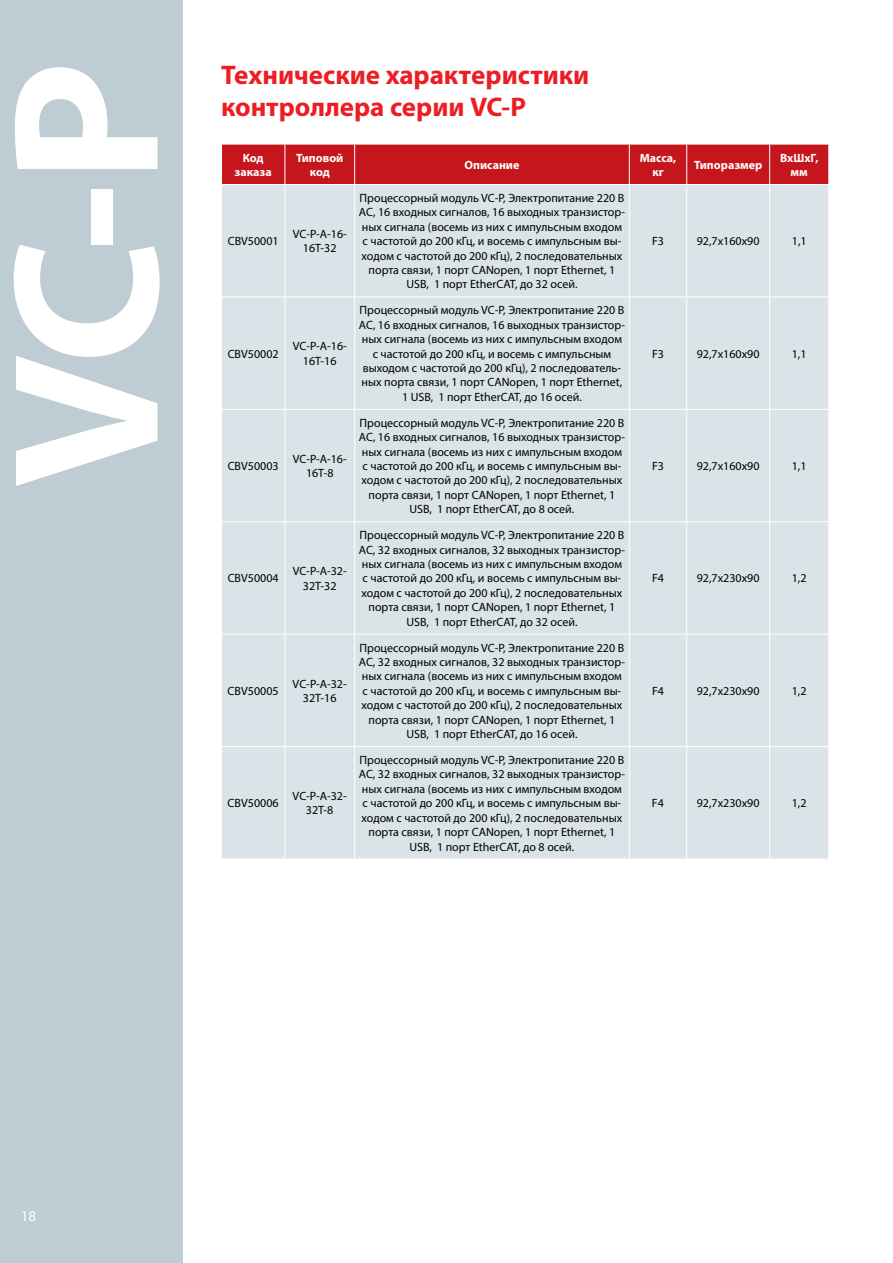
<style>
.page{position:relative;width:893px;height:1263px;background:#fff}
.page>*{position:absolute;margin:0;border:0;box-sizing:border-box;transform-origin:0 0}
.t1{font:700 210px "Myriad Pro";color:#fff}
.t2{font:700 27px/32.4px "Myriad Pro";color:#ed1d24}
.t3{font:15px "Myriad Pro";color:#fff}
.t4{font:12px/14.4px "Myriad Pro";color:#000;text-align:center}
.t5{font:700 12px/14.4px "Myriad Pro";color:#fff;text-align:center}
</style>
<div class="page">
<div style="left:0;top:0;width:183px;height:1263px;background:#beccd3"></div>
<div style="left:222px;top:145px;width:606px;height:39px;background:#c4161c"></div>
<div style="left:222px;top:185px;width:606px;height:674px;background:#dae3e8"></div>
<hr style="left:769px;top:185px;width:1px;height:112px;background:#fff">
<hr style="left:769px;top:297px;width:1px;height:112px;background:#fff">
<hr style="left:769px;top:410px;width:1px;height:111px;background:#fff">
<hr style="left:769px;top:522px;width:1px;height:112px;background:#fff">
<hr style="left:769px;top:634px;width:1px;height:112px;background:#fff">
<hr style="left:769px;top:747px;width:1px;height:112px;background:#fff">
<hr style="left:285px;top:144px;width:1px;height:40px;background:#fff">
<hr style="left:354px;top:144px;width:1px;height:40px;background:#fff">
<hr style="left:629px;top:144px;width:1px;height:40px;background:#fff">
<hr style="left:686px;top:144px;width:1px;height:40px;background:#fff">
<hr style="left:769px;top:144px;width:1px;height:40px;background:#fff">
<hr style="left:285px;top:185px;width:1px;height:112px;background:#fff">
<hr style="left:354px;top:185px;width:1px;height:112px;background:#fff">
<hr style="left:629px;top:185px;width:1px;height:112px;background:#fff">
<hr style="left:686px;top:185px;width:1px;height:112px;background:#fff">
<hr style="left:222px;top:297px;width:63px;height:1px;background:#fff">
<hr style="left:285px;top:297px;width:70px;height:1px;background:#fff">
<hr style="left:285px;top:297px;width:1px;height:112px;background:#fff">
<hr style="left:355px;top:297px;width:274px;height:1px;background:#fff">
<hr style="left:354px;top:297px;width:1px;height:112px;background:#fff">
<hr style="left:629px;top:297px;width:58px;height:1px;background:#fff">
<hr style="left:629px;top:297px;width:1px;height:112px;background:#fff">
<hr style="left:687px;top:297px;width:83px;height:1px;background:#fff">
<hr style="left:686px;top:297px;width:1px;height:112px;background:#fff">
<hr style="left:770px;top:297px;width:59px;height:1px;background:#fff">
<hr style="left:222px;top:409px;width:63px;height:1px;background:#fff">
<hr style="left:285px;top:409px;width:70px;height:1px;background:#fff">
<hr style="left:285px;top:410px;width:1px;height:111px;background:#fff">
<hr style="left:355px;top:409px;width:274px;height:1px;background:#fff">
<hr style="left:354px;top:410px;width:1px;height:111px;background:#fff">
<hr style="left:629px;top:409px;width:58px;height:1px;background:#fff">
<hr style="left:629px;top:410px;width:1px;height:111px;background:#fff">
<hr style="left:687px;top:409px;width:83px;height:1px;background:#fff">
<hr style="left:686px;top:410px;width:1px;height:111px;background:#fff">
<hr style="left:770px;top:409px;width:59px;height:1px;background:#fff">
<hr style="left:222px;top:521px;width:63px;height:1px;background:#fff">
<hr style="left:285px;top:521px;width:70px;height:1px;background:#fff">
<hr style="left:285px;top:522px;width:1px;height:112px;background:#fff">
<hr style="left:355px;top:521px;width:274px;height:1px;background:#fff">
<hr style="left:354px;top:522px;width:1px;height:112px;background:#fff">
<hr style="left:629px;top:521px;width:58px;height:1px;background:#fff">
<hr style="left:629px;top:522px;width:1px;height:112px;background:#fff">
<hr style="left:687px;top:521px;width:83px;height:1px;background:#fff">
<hr style="left:686px;top:522px;width:1px;height:112px;background:#fff">
<hr style="left:770px;top:521px;width:59px;height:1px;background:#fff">
<hr style="left:222px;top:634px;width:63px;height:1px;background:#fff">
<hr style="left:285px;top:634px;width:70px;height:1px;background:#fff">
<hr style="left:285px;top:634px;width:1px;height:112px;background:#fff">
<hr style="left:355px;top:634px;width:274px;height:1px;background:#fff">
<hr style="left:354px;top:634px;width:1px;height:112px;background:#fff">
<hr style="left:629px;top:634px;width:58px;height:1px;background:#fff">
<hr style="left:629px;top:634px;width:1px;height:112px;background:#fff">
<hr style="left:687px;top:634px;width:83px;height:1px;background:#fff">
<hr style="left:686px;top:634px;width:1px;height:112px;background:#fff">
<hr style="left:770px;top:634px;width:59px;height:1px;background:#fff">
<hr style="left:222px;top:746px;width:63px;height:1px;background:#fff">
<hr style="left:285px;top:746px;width:70px;height:1px;background:#fff">
<hr style="left:285px;top:747px;width:1px;height:112px;background:#fff">
<hr style="left:355px;top:746px;width:274px;height:1px;background:#fff">
<hr style="left:354px;top:747px;width:1px;height:112px;background:#fff">
<hr style="left:629px;top:746px;width:58px;height:1px;background:#fff">
<hr style="left:629px;top:747px;width:1px;height:112px;background:#fff">
<hr style="left:687px;top:746px;width:83px;height:1px;background:#fff">
<hr style="left:686px;top:747px;width:1px;height:112px;background:#fff">
<hr style="left:770px;top:746px;width:59px;height:1px;background:#fff">
<h1 class="t1" style="left:-50px;top:488px;width:429px;rotate:-90deg">VC-P</h1>
<h2 class="t2" style="left:221px;top:58px;width:370px">Технические характеристики контроллера серии VC-P</h2>
<p class="t5" style="left:235px;top:150px;width:39px">Код заказа</p>
<p class="t5" style="left:296px;top:150px;width:49px">Типовой код</p>
<p class="t5" style="left:464px;top:157px;width:56px">Описание</p>
<p class="t5" style="left:640px;top:150px;width:38px">Масса, кг</p>
<p class="t5" style="left:694px;top:157px;width:70px">Типоразмер</p>
<p class="t5" style="left:780px;top:150px;width:40px">ВхШхГ, мм</p>
<p class="t4" style="left:359px;top:191px;width:268px">Процессорный модуль VC-P, Электропитание 220 В AC, 16 входных сигналов, 16 выходных транзистор&shy;ных сигнала (восемь из них c импульсным входом с частотой до 200 кГц, и восемь с импульсным вы&shy;ходом с частотой до 200 кГц), 2 последовательных порта связи, 1 порт CANopen, 1 порт Ethernet, 1<br>USB, 1 порт EtherCAT, до 32 осей.</p>
<p class="t4" style="left:228px;top:234px;width:52px">CBV50001</p>
<p class="t4" style="left:293px;top:227px;width:56px">VC-P-A-16-<br>16T-32</p>
<p class="t4" style="left:652px;top:234px;width:13px">F3</p>
<p class="t4" style="left:697px;top:234px;width:64px">92,7x160x90</p>
<p class="t4" style="left:792px;top:234px;width:16px">1,1</p>
<p class="t4" style="left:359px;top:303px;width:268px">Процессорный модуль VC-P, Электропитание 220 В AC, 16 входных сигналов, 16 выходных транзистор&shy;ных сигнала (восемь из них c импульсным входом с частотой до 200 кГц, и восемь с импульсным выходом с частотой до 200 кГц), 2 последователь&shy;ных порта связи, 1 порт CANopen, 1 порт Ethernet, 1 USB, 1 порт EtherCAT, до 16 осей.</p>
<p class="t4" style="left:228px;top:346px;width:52px">CBV50002</p>
<p class="t4" style="left:293px;top:339px;width:56px">VC-P-A-16-<br>16T-16</p>
<p class="t4" style="left:652px;top:346px;width:13px">F3</p>
<p class="t4" style="left:697px;top:346px;width:64px">92,7x160x90</p>
<p class="t4" style="left:792px;top:346px;width:16px">1,1</p>
<p class="t4" style="left:359px;top:415px;width:268px">Процессорный модуль VC-P, Электропитание 220 В AC, 16 входных сигналов, 16 выходных транзистор&shy;ных сигнала (восемь из них c импульсным входом с частотой до 200 кГц, и восемь с импульсным вы&shy;ходом с частотой до 200 кГц), 2 последовательных порта связи, 1 порт CANopen, 1 порт Ethernet, 1<br>USB, 1 порт EtherCAT, до 8 осей.</p>
<p class="t4" style="left:228px;top:459px;width:52px">CBV50003</p>
<p class="t4" style="left:293px;top:451px;width:56px">VC-P-A-16-<br>16T-8</p>
<p class="t4" style="left:652px;top:459px;width:13px">F3</p>
<p class="t4" style="left:697px;top:459px;width:64px">92,7x160x90</p>
<p class="t4" style="left:792px;top:459px;width:16px">1,1</p>
<p class="t3" style="left:21px;top:1207px;width:17px">18</p>
<p class="t4" style="left:228px;top:571px;width:52px">CBV50004</p>
<p class="t4" style="left:293px;top:564px;width:56px">VC-P-A-32-<br>32T-32</p>
<p class="t4" style="left:228px;top:683px;width:52px">CBV50005</p>
<p class="t4" style="left:293px;top:676px;width:56px">VC-P-A-32-<br>32T-16</p>
<p class="t4" style="left:228px;top:796px;width:52px">CBV50006</p>
<p class="t4" style="left:293px;top:789px;width:56px">VC-P-A-32-<br>32T-8</p>
<p class="t4" style="left:359px;top:528px;width:268px">Процессорный модуль VC-P, Электропитание 220 В AC, 32 входных сигналов, 32 выходных транзистор&shy;ных сигнала (восемь из них c импульсным входом с частотой до 200 кГц, и восемь с импульсным вы&shy;ходом с частотой до 200 кГц), 2 последовательных порта связи, 1 порт CANopen, 1 порт Ethernet, 1<br>USB, 1 порт EtherCAT, до 32 осей.</p>
<p class="t4" style="left:359px;top:640px;width:268px">Процессорный модуль VC-P, Электропитание 220 В AC, 32 входных сигналов, 32 выходных транзистор&shy;ных сигнала (восемь из них c импульсным входом с частотой до 200 кГц, и восемь с импульсным вы&shy;ходом с частотой до 200 кГц), 2 последовательных порта связи, 1 порт CANopen, 1 порт Ethernet, 1<br>USB, 1 порт EtherCAT, до 16 осей.</p>
<p class="t4" style="left:359px;top:753px;width:268px">Процессорный модуль VC-P, Электропитание 220 В AC, 32 входных сигналов, 32 выходных транзистор&shy;ных сигнала (восемь из них c импульсным входом с частотой до 200 кГц, и восемь с импульсным вы&shy;ходом с частотой до 200 кГц), 2 последовательных порта связи, 1 порт CANopen, 1 порт Ethernet, 1<br>USB, 1 порт EtherCAT, до 8 осей.</p>
<p class="t4" style="left:652px;top:571px;width:13px">F4</p>
<p class="t4" style="left:697px;top:571px;width:64px">92,7x230x90</p>
<p class="t4" style="left:792px;top:571px;width:16px">1,2</p>
<p class="t4" style="left:652px;top:683px;width:13px">F4</p>
<p class="t4" style="left:697px;top:683px;width:64px">92,7x230x90</p>
<p class="t4" style="left:792px;top:683px;width:16px">1,2</p>
<p class="t4" style="left:652px;top:796px;width:13px">F4</p>
<p class="t4" style="left:697px;top:796px;width:64px">92,7x230x90</p>
<p class="t4" style="left:792px;top:796px;width:16px">1,2</p>
</div>
